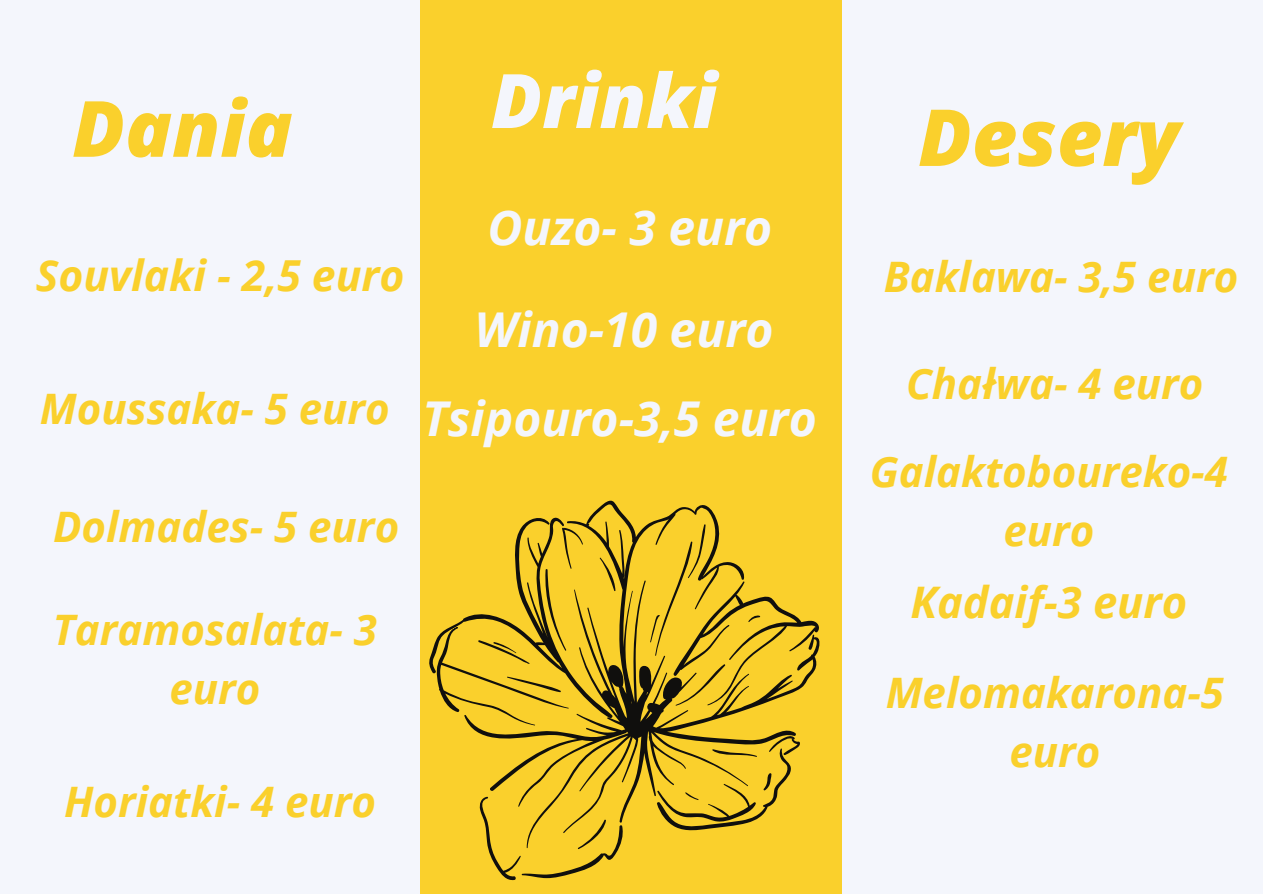
<style>
.page{position:relative;width:1263px;height:894px;background:#fff}
.page>*{position:absolute;margin:0;border:0;box-sizing:border-box;transform-origin:0 0}
.t1{font:italic 800 78.6px "Open Sans";color:#fad02c}
.t2{font:italic 800 77.55px "Open Sans";color:#fad02c}
.t3{font:italic 800 75.15px "Open Sans";color:#f4f6fc}
.t4{font:italic 700 48px/88.5px "Open Sans";color:#f4f6fc;text-align:center}
.t5{font:italic 700 43.5px "Open Sans";color:#fad02c}
.t6{font:italic 700 42.75px "Open Sans";color:#fad02c}
.t7{font:italic 700 42px/58.5px "Open Sans";color:#fad02c;text-align:center}
</style>
<div class="page">
<div style="left:0;top:0;width:1263px;height:893px;background:#f4f6fc"></div>
<div style="left:421px;top:0;width:421px;height:893px;background:#fad02c"></div>
<svg style="left:429px;top:500px;width:390px;height:379px"></svg>
<h2 class="t2" style="left:72px;top:74px;width:222px">Dania</h2>
<p class="t6" style="left:36px;top:245px;width:370px">Souvlaki - 2,5 euro</p>
<p class="t7" style="left:40px;top:378px;width:351px">Moussaka- 5 euro</p>
<h3 class="t3" style="left:491px;top:48px;width:228px">Drinki</h3>
<p class="t4" style="left:488px;top:182px;width:286px">Ouzo- 3 euro</p>
<p class="t4" style="left:422px;top:284px;width:396px">Wino-10 euro<br>Tsipouro-3,5 euro</p>
<p class="t7" style="left:53px;top:496px;width:348px">Dolmades- 5 euro</p>
<p class="t7" style="left:53px;top:599px;width:326px">Taramosalata- 3 euro</p>
<p class="t7" style="left:64px;top:770px;width:314px">Horiatki- 4 euro</p>
<h1 class="t1" style="left:918px;top:82px;width:263px">Desery</h1>
<p class="t7" style="left:884px;top:246px;width:356px">Baklawa- 3,5 euro</p>
<p class="t7" style="left:870px;top:338px;width:360px;line-height:88.1px">Chałwa- 4 euro<br>Galaktoboureko-4</p>
<p class="t7" style="left:1003px;top:500px;width:92px">euro</p>
<p class="t5" style="left:910px;top:571px;width:278px">Kadaif-3 euro</p>
<p class="t7" style="left:886px;top:662px;width:340px">Melomakarona-5 euro</p>
</div>
